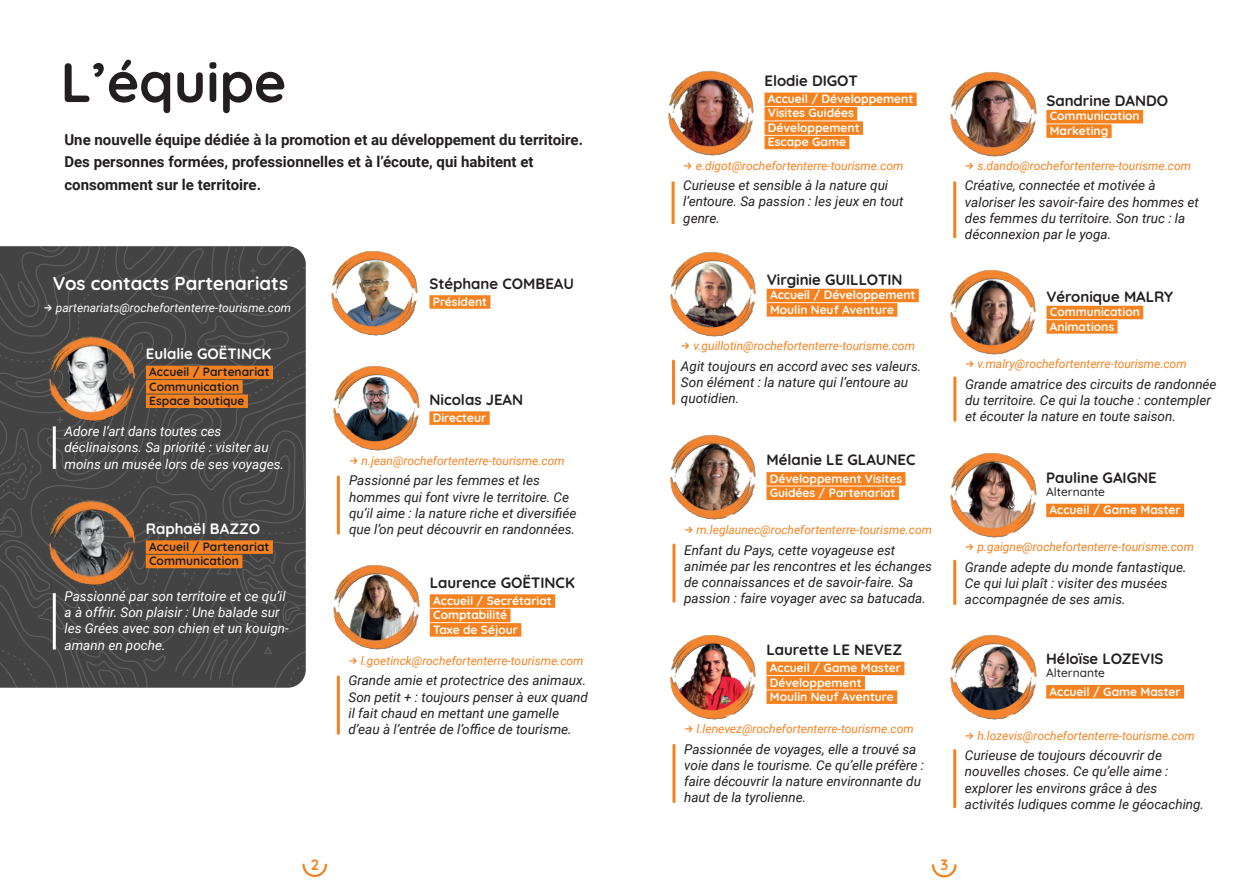
<style>
.page{position:relative;width:1259px;height:893px;background:#fff}
.page>*{position:absolute;margin:0;border:0;box-sizing:border-box;transform-origin:0 0}
.t1{font:700 55.5px "Quicksand";color:#231f20}
.t2{font:700 18.75px "Quicksand";color:#fff}
.t3{font:700 15px "Quicksand";color:#231f20}
.t4{font:700 15px/22.5px "Roboto";color:#231f20}
.t5{font:700 15px "Quicksand";color:#fff}
.t6{font:700 15px "Quicksand";color:#f58220}
.t7{font:italic 13.5px/16.2px "Roboto";color:#231f20}
.t8{font:italic 13.5px/16.2px "Roboto";color:#fff}
.t9{font:italic 12px "Roboto";color:#f58220}
.t10{font:700 12px/14.4px "Quicksand";color:#fff}
.t11{font:700 12px/14.4px "Quicksand";color:#231f20}
.t12{font:italic 12px "Roboto";color:#fff}
.t13{font:500 12px "Quicksand";color:#231f20}
</style>
<div class="page">
<img style="left:0;top:246px;width:306px;height:442px">
<div style="left:429px;top:411px;width:61px;height:14px;background:#f58220"></div>
<div style="left:146px;top:540px;width:127px;height:14px;background:#f58220"></div>
<div style="left:146px;top:555px;width:96px;height:13px;background:#f58220"></div>
<div style="left:764px;top:93px;width:152px;height:13px;background:#f58220"></div>
<div style="left:764px;top:107px;width:93px;height:13px;background:#f58220"></div>
<div style="left:764px;top:121px;width:99px;height:14px;background:#f58220"></div>
<div style="left:764px;top:136px;width:85px;height:13px;background:#f58220"></div>
<div style="left:766px;top:472px;width:139px;height:14px;background:#f58220"></div>
<div style="left:766px;top:486px;width:133px;height:14px;background:#f58220"></div>
<div style="left:1046px;top:504px;width:138px;height:13px;background:#f58220"></div>
<div style="left:1046px;top:685px;width:138px;height:14px;background:#f58220"></div>
<div style="left:430px;top:594px;width:125px;height:14px;background:#f58220"></div>
<div style="left:430px;top:609px;width:80px;height:13px;background:#f58220"></div>
<div style="left:430px;top:623px;width:91px;height:14px;background:#f58220"></div>
<div style="left:766px;top:662px;width:138px;height:13px;background:#f58220"></div>
<div style="left:766px;top:676px;width:99px;height:13px;background:#f58220"></div>
<div style="left:766px;top:690px;width:131px;height:14px;background:#f58220"></div>
<div style="left:146px;top:366px;width:127px;height:13px;background:#f58220"></div>
<div style="left:146px;top:380px;width:97px;height:14px;background:#f58220"></div>
<div style="left:146px;top:394px;width:102px;height:14px;background:#f58220"></div>
<div style="left:1046px;top:110px;width:97px;height:13px;background:#f58220"></div>
<div style="left:1046px;top:124px;width:65px;height:14px;background:#f58220"></div>
<div style="left:766px;top:289px;width:152px;height:13px;background:#f58220"></div>
<div style="left:766px;top:303px;width:131px;height:14px;background:#f58220"></div>
<div style="left:1046px;top:306px;width:97px;height:13px;background:#f58220"></div>
<div style="left:1046px;top:320px;width:71px;height:14px;background:#f58220"></div>
<div style="left:429px;top:295px;width:61px;height:14px;background:#f58220"></div>
<hr style="left:53px;top:593px;width:3px;height:56px;background:#fff">
<hr style="left:671px;top:182px;width:3px;height:42px;background:#f58220">
<hr style="left:672px;top:545px;width:3px;height:56px;background:#f58220">
<hr style="left:953px;top:561px;width:3px;height:43px;background:#f58220">
<hr style="left:953px;top:750px;width:3px;height:57px;background:#f58220">
<hr style="left:337px;top:677px;width:3px;height:56px;background:#f58220">
<hr style="left:672px;top:745px;width:3px;height:57px;background:#f58220">
<hr style="left:337px;top:477px;width:3px;height:56px;background:#f58220">
<hr style="left:53px;top:426px;width:3px;height:43px;background:#fff">
<hr style="left:953px;top:182px;width:3px;height:56px;background:#f58220">
<hr style="left:672px;top:361px;width:3px;height:43px;background:#f58220">
<hr style="left:953px;top:378px;width:3px;height:42px;background:#f58220">
<img style="left:331px;top:251px;width:100px;height:85px">
<img style="left:331px;top:366px;width:102px;height:85px">
<img style="left:670px;top:252px;width:100px;height:85px">
<img style="left:950px;top:71px;width:100px;height:86px">
<img style="left:670px;top:434px;width:100px;height:86px">
<img style="left:950px;top:453px;width:100px;height:85px">
<img style="left:670px;top:635px;width:100px;height:85px">
<img style="left:950px;top:270px;width:99px;height:85px">
<img style="left:950px;top:635px;width:100px;height:85px">
<img style="left:668px;top:70px;width:100px;height:86px">
<img style="left:35px;top:324px;width:114px;height:111px">
<img style="left:35px;top:488px;width:114px;height:111px">
<img style="left:333px;top:564px;width:100px;height:86px">
<svg style="left:302px;top:863px;width:25px;height:14px"></svg>
<svg style="left:932px;top:864px;width:25px;height:14px"></svg>
<svg style="left:45px;top:305px;width:7px;height:6px"></svg>
<h1 class="t1" style="left:61px;top:39px;width:227px">L’équipe</h1>
<p class="t4" style="left:64px;top:128px;width:520px">Une nouvelle équipe dédiée à la promotion et au développement du territoire.<br>Des personnes formées, professionnelles et à l’écoute, qui habitent et consomment sur le territoire.</p>
<h2 class="t2" style="left:53px;top:269px;width:237px">Vos contacts Partenariats</h2>
<p class="t12" style="left:56px;top:299px;width:237px">partenariats@rochefortenterre-tourisme.com</p>
<p class="t5" style="left:146px;top:342px;width:127px">Eulalie GOËTINCK</p>
<p class="t11" style="left:149px;top:363px;width:122px">Accueil / Partenariat<br>Communication<br>Espace boutique</p>
<p class="t8" style="left:64px;top:423px;width:221px">Adore l’art dans toutes ces déclinaisons. Sa priorité : visiter au moins un musée lors de ses voyages.</p>
<p class="t5" style="left:146px;top:517px;width:116px">Raphaël BAZZO</p>
<p class="t11" style="left:149px;top:538px;width:122px">Accueil / Partenariat<br>Communication</p>
<p class="t8" style="left:64px;top:587px;width:226px">Passionné par son territoire et ce qu’il a à offrir. Son plaisir : Une balade sur les Grées avec son chien et un kouign&shy;amann en poche.</p>
<p class="t3" style="left:429px;top:272px;width:146px">Stéphane COMBEAU</p>
<p class="t10" style="left:433px;top:293px;width:56px">Président</p>
<p class="t3" style="left:429px;top:388px;width:95px">Nicolas JEAN</p>
<p class="t10" style="left:433px;top:409px;width:55px">Directeur</p>
<p class="t9" style="left:361px;top:452px;width:205px">n.jean@rochefortenterre-tourisme.com</p>
<p class="t7" style="left:349px;top:472px;width:229px">Passionné par les femmes et les hommes qui font vivre le territoire. Ce qu’il aime : la nature riche et diversifiée que l’on peut découvrir en randonnées.</p>
<p class="t3" style="left:430px;top:571px;width:147px">Laurence GOËTINCK</p>
<p class="t10" style="left:433px;top:592px;width:120px">Accueil / Secrétariat<br>Comptabilité<br>Taxe de Séjour</p>
<p class="t9" style="left:361px;top:652px;width:224px">l.goetinck@rochefortenterre-tourisme.com</p>
<p class="t7" style="left:348px;top:672px;width:241px">Grande amie et protectrice des animaux.<br>Son petit + : toujours penser à eux quand il fait chaud en mettant une gamelle d’eau à l’entrée de l’office de tourisme.</p>
<p class="t3" style="left:764px;top:69px;width:95px">Elodie DIGOT</p>
<p class="t10" style="left:768px;top:90px;width:147px">Accueil / Développement<br>Visites Guidées<br>Développement<br>Escape Game</p>
<p class="t9" style="left:695px;top:157px;width:209px">e.digot@rochefortenterre-tourisme.com</p>
<p class="t7" style="left:683px;top:177px;width:222px">Curieuse et sensible à la nature qui l’entoure. Sa passion : les jeux en tout genre.</p>
<p class="t3" style="left:1046px;top:89px;width:123px">Sandrine DANDO</p>
<p class="t10" style="left:1049px;top:108px;width:91px">Communication<br>Marketing</p>
<p class="t9" style="left:977px;top:157px;width:215px">s.dando@rochefortenterre-tourisme.com</p>
<p class="t7" style="left:965px;top:177px;width:235px">Créative, connectée et motivée à valoriser les savoir-faire des hommes et des femmes du territoire. Son truc : la déconnexion par le yoga.</p>
<p class="t3" style="left:766px;top:268px;width:137px">Virginie GUILLOTIN</p>
<p class="t10" style="left:770px;top:286px;width:147px">Accueil / Développement<br>Moulin Neuf Aventure</p>
<p class="t3" style="left:1046px;top:285px;width:128px">Véronique MALRY</p>
<p class="t10" style="left:1050px;top:304px;width:91px">Communication<br>Animations</p>
<p class="t9" style="left:693px;top:338px;width:223px">v.guillotin@rochefortenterre-tourisme.com</p>
<p class="t7" style="left:681px;top:358px;width:242px">Agit toujours en accord avec ses valeurs.<br>Son élément : la nature qui l’entoure au quotidien.</p>
<p class="t9" style="left:977px;top:356px;width:211px">v.malry@rochefortenterre-tourisme.com</p>
<p class="t7" style="left:965px;top:375px;width:253px">Grande amatrice des circuits de randonnée du territoire. Ce qui la touche : contempler et écouter la nature en toute saison.</p>
<p class="t3" style="left:766px;top:448px;width:150px">Mélanie LE GLAUNEC</p>
<p class="t10" style="left:770px;top:470px;width:134px">Développement Visites<br>Guidées / Partenariat</p>
<p class="t3" style="left:1046px;top:466px;width:112px">Pauline GAIGNE</p>
<p class="t13" style="left:1046px;top:482px;width:60px">Alternante</p>
<p class="t10" style="left:1049px;top:501px;width:133px">Accueil / Game Master</p>
<p class="t9" style="left:696px;top:522px;width:237px">m.leglaunec@rochefortenterre-tourisme.com</p>
<p class="t7" style="left:684px;top:541px;width:249px">Enfant du Pays, cette voyageuse est animée par les rencontres et les échanges de connaissances et de savoir-faire. Sa passion : faire voyager avec sa batucada.</p>
<p class="t9" style="left:977px;top:539px;width:218px">p.gaigne@rochefortenterre-tourisme.com</p>
<p class="t7" style="left:965px;top:558px;width:223px">Grande adepte du monde fantastique.<br>Ce qui lui plaît : visiter des musées accompagnée de ses amis.</p>
<p class="t3" style="left:766px;top:638px;width:137px">Laurette LE NEVEZ</p>
<p class="t10" style="left:770px;top:659px;width:133px">Accueil / Game Master<br>Développement<br>Moulin Neuf Aventure</p>
<p class="t9" style="left:696px;top:721px;width:219px">l.lenevez@rochefortenterre-tourisme.com</p>
<p class="t7" style="left:684px;top:740px;width:241px">Passionnée de voyages, elle a trouvé sa voie dans le tourisme. Ce qu’elle préfère : faire découvrir la nature environnante du haut de la tyrolienne.</p>
<p class="t3" style="left:1046px;top:647px;width:119px">Héloïse LOZEVIS</p>
<p class="t13" style="left:1046px;top:663px;width:60px">Alternante</p>
<p class="t10" style="left:1049px;top:683px;width:133px">Accueil / Game Master</p>
<p class="t9" style="left:977px;top:727px;width:219px">h.lozevis@rochefortenterre-tourisme.com</p>
<p class="t7" style="left:965px;top:747px;width:241px">Curieuse de toujours découvrir de nouvelles choses. Ce qu’elle aime : explorer les environs grâce à des activités ludiques comme le géocaching.</p>
<p class="t6" style="left:311px;top:853px;width:10px">2</p>
<p class="t6" style="left:940px;top:853px;width:9px">3</p>
</div>
